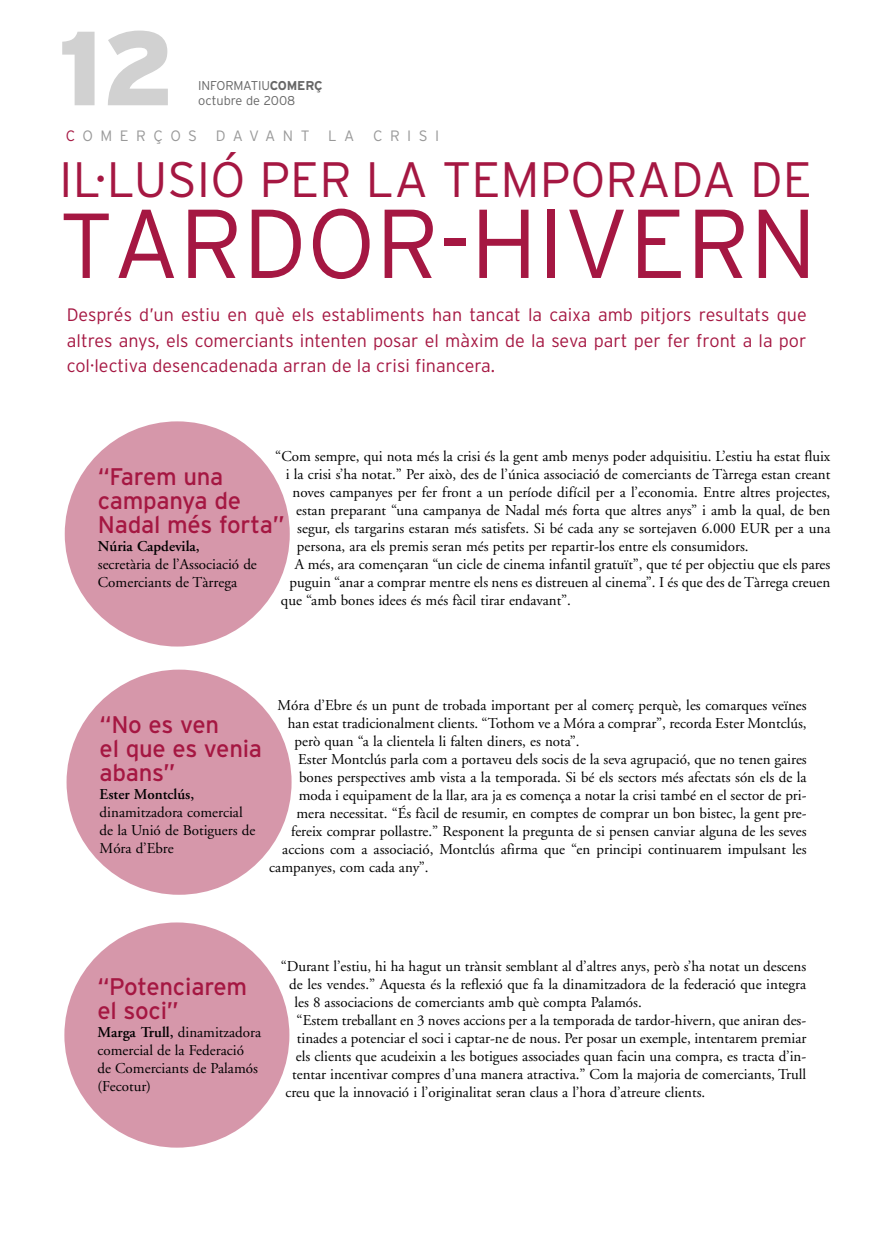
<style>
.page{position:relative;width:893px;height:1234px;background:#fff}
.page>*{position:absolute;margin:0;border:0;box-sizing:border-box;transform-origin:0 0}
.t1{font:900 105px "Interstate";color:#d1d1d1}
.t2{font:300 97.5px "Interstate";color:#a51742}
.t3{font:300 49.65px "Interstate";color:#a51742}
.t4{font:24px/24px "Interstate";letter-spacing:-.01em;color:#a51742}
.t5{font:300 18px/25.5px "Interstate";color:#a51742;text-align:justify}
.t6{font:15px/18px "Adobe Garamond";color:#000}
.t7{font:600 15px "Adobe Garamond";color:#000}
.t8{font:300 15px "Interstate";letter-spacing:.5em;color:#999}
.t9{font:300 12.75px/15.3px "Interstate";letter-spacing:-.015em;color:#666}
.s1{font-weight:700}
.s2{color:#a51742}
.s3{font-size:91.95px}
.s4{font-weight:600}
</style>
<div class="page">
<div style="left:67px;top:669px;width:225px;height:225px;background:#d697aa;border-radius:50%"></div>
<div style="left:65px;top:421px;width:225px;height:225px;background:#d697aa;border-radius:50%"></div>
<div style="left:64px;top:922px;width:225px;height:225px;background:#d697aa;border-radius:50%"></div>
<h1 class="t1" style="left:58px;top:8px;width:119px">12</h1>
<p class="t9" style="left:198px;top:78px;width:126px">INFORMATIU<span class="s1">COMERÇ </span>octubre de 2008</p>
<p class="t8" style="left:66px;top:127px;width:375px"><span class="s2">C</span>OMERÇOS DAVANT LA CRISI</p>
<h3 class="t3" style="left:59px;top:151px;width:754px">IL·LUSIÓ PER LA TEMPORADA DE</h3>
<h2 class="t2" style="left:59px;top:187px;width:759px"><span class="s3">T</span>ARDOR-HIVERN</h2>
<p class="t5" style="left:67px;top:302px;width:741px">Després d’un estiu en què els establiments han tancat la caixa amb pitjors resultats que altres anys, els comerciants intenten posar el màxim de la seva part per fer front a la por col·lectiva desencadenada arran de la crisi financera.</p>
<p class="t6" style="left:275px;top:448px;width:557px">“Com sempre, qui nota més la crisi és la gent amb menys poder adquisitiu. L’estiu ha estat fluix</p>
<p class="t6" style="left:286px;top:466px;width:546px">i la crisi s’ha notat.” Per això, des de l’única associació de comerciants de Tàrrega estan creant</p>
<p class="t6" style="left:293px;top:484px;width:539px">noves campanyes per fer front a un període difícil per a l’economia. Entre altres projectes,</p>
<p class="t6" style="left:296px;top:502px;width:536px">estan preparant “una campanya de Nadal més forta que altres anys” i amb la qual, de ben</p>
<p class="t6" style="left:297px;top:520px;width:535px">segur, els targarins estaran més satisfets. Si bé cada any se sortejaven 6.000 EUR per a una</p>
<p class="t6" style="left:297px;top:538px;width:453px">persona, ara els premis seran més petits per repartir-los entre els consumidors.</p>
<p class="t6" style="left:295px;top:556px;width:537px">A més, ara començaran “un cicle de cinema infantil gratuït”, que té per objectiu que els pares</p>
<p class="t6" style="left:289px;top:574px;width:542px">puguin “anar a comprar mentre els nens es distreuen al cinema”. I és que des de Tàrrega creuen</p>
<p class="t6" style="left:281px;top:592px;width:292px">que “amb bones idees és més fàcil tirar endavant”.</p>
<h3 class="t4" style="left:98px;top:464px;width:188px">“Farem una campanya de<br>Nadal més forta”</h3>
<p class="t7" style="left:98px;top:540px;width:103px">Núria Capdevila,</p>
<p class="t6" style="left:98px;top:556px;width:161px">secretària de l’Associació de<br>Comerciants de Tàrrega</p>
<h3 class="t4" style="left:100px;top:712px;width:164px">“No es ven<br>el que es venia abans”</h3>
<p class="t7" style="left:100px;top:788px;width:96px">Ester Montclús,</p>
<p class="t6" style="left:100px;top:804px;width:157px">dinamitzadora comercial de la Unió de Botiguers de<br>Móra d’Ebre</p>
<p class="t6" style="left:278px;top:697px;width:531px">Móra d’Ebre és un punt de trobada important per al comerç perquè, les comarques veïnes</p>
<p class="t6" style="left:288px;top:715px;width:520px">han estat tradicionalment clients. “Tothom ve a Móra a comprar”, recorda Ester Montclús,</p>
<p class="t6" style="left:295px;top:733px;width:286px">però quan “a la clientela li falten diners, es nota”.</p>
<p class="t6" style="left:298px;top:751px;width:510px">Ester Montclús parla com a portaveu dels socis de la seva agrupació, que no tenen gaires</p>
<p class="t6" style="left:299px;top:769px;width:509px">bones perspectives amb vista a la temporada. Si bé els sectors més afectats són els de la</p>
<p class="t6" style="left:299px;top:787px;width:509px">moda i equipament de la llar, ara ja es comença a notar la crisi també en el sector de pri-</p>
<p class="t6" style="left:296px;top:805px;width:512px">mera necessitat. “És fàcil de resumir, en comptes de comprar un bon bistec, la gent pre-</p>
<p class="t6" style="left:291px;top:823px;width:517px">fereix comprar pollastre.” Responent la pregunta de si pensen canviar alguna de les seves</p>
<p class="t6" style="left:282px;top:841px;width:526px">accions com a associació, Montclús afirma que “en principi continuarem impulsant les</p>
<p class="t6" style="left:269px;top:859px;width:161px">campanyes, com cada any”.</p>
<h3 class="t4" style="left:97px;top:974px;width:151px">“Potenciarem el soci”</h3>
<p class="t6" style="left:97px;top:1024px;width:165px"><span class="s4">Marga Trull,</span> dinamitzadora comercial de la Federació de Comerciants de Palamós (Fecotur)</p>
<p class="t6" style="left:281px;top:958px;width:527px">“Durant l’estiu, hi ha hagut un trànsit semblant al d’altres anys, però s’ha notat un descens</p>
<p class="t6" style="left:289px;top:976px;width:519px">de les vendes.” Aquesta és la reflexió que fa la dinamitzadora de la federació que integra</p>
<p class="t6" style="left:294px;top:994px;width:349px">les 8 associacions de comerciants amb què compta Palamós.</p>
<p class="t6" style="left:297px;top:1012px;width:511px">“Estem treballant en 3 noves accions per a la temporada de tardor-hivern, que aniran des-</p>
<p class="t6" style="left:297px;top:1030px;width:511px">tinades a potenciar el soci i captar-ne de nous. Per posar un exemple, intentarem premiar</p>
<p class="t6" style="left:296px;top:1048px;width:512px">els clients que acudeixin a les botigues associades quan facin una compra, es tracta d’in-</p>
<p class="t6" style="left:292px;top:1066px;width:516px">tentar incentivar compres d’una manera atractiva.” Com la majoria de comerciants, Trull</p>
<p class="t6" style="left:285px;top:1084px;width:421px">creu que la innovació i l’originalitat seran claus a l’hora d’atreure clients.</p>
</div>
